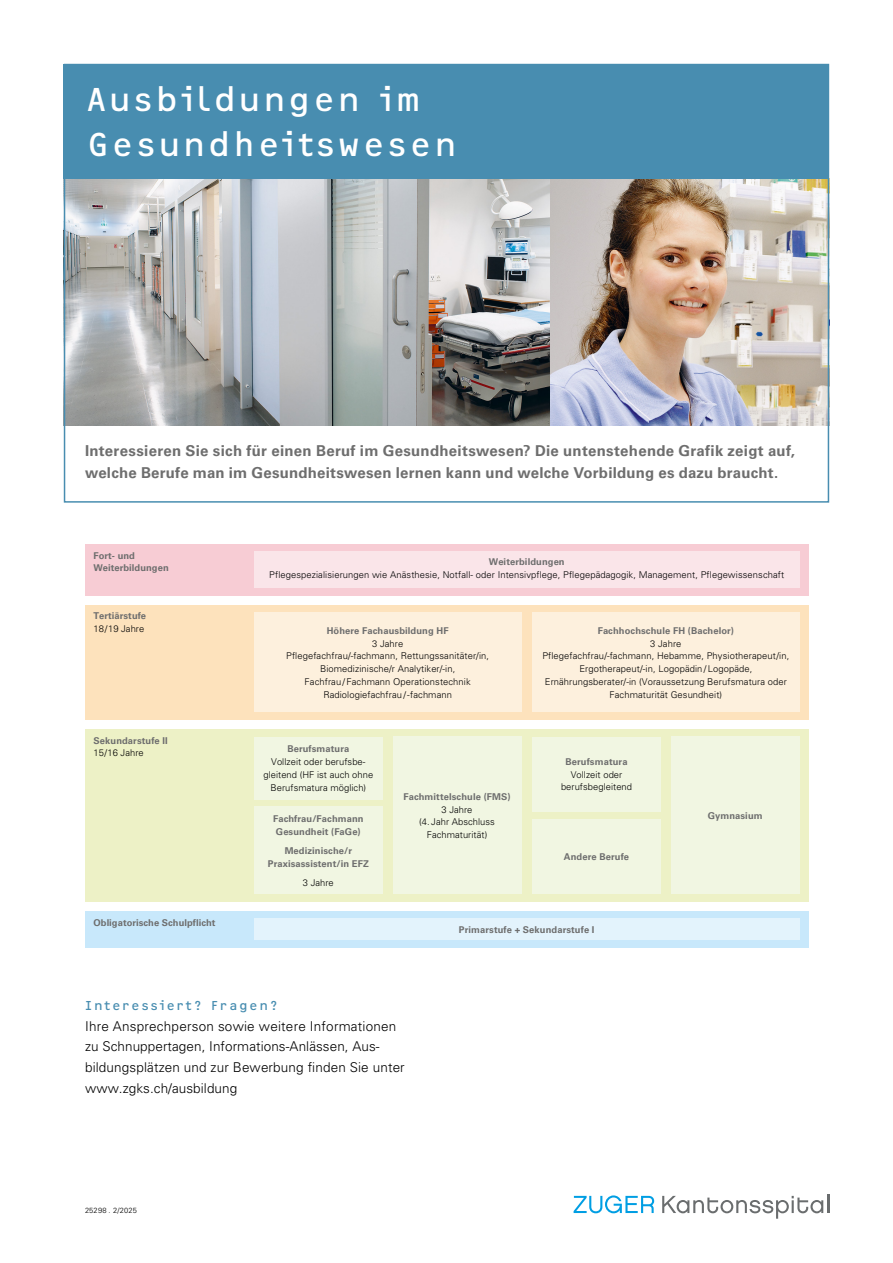
<style>
.page{position:relative;width:893px;height:1263px;background:#fff}
.page>*{position:absolute;margin:0;border:0;box-sizing:border-box;transform-origin:0 0}
.t1{font:34.5px/45px "Vision";letter-spacing:-.02em;color:#fff}
.t2{font:700 15px/22.5px "Univers";letter-spacing:.015em;color:#6e6e6e}
.t3{font:300 13.5px/20.9px "Univers";letter-spacing:.01em;color:#000}
.t4{font:13.5px "Vision";letter-spacing:.01em;color:#488db0}
.t5{font:300 9.45px/12.8px "Univers";letter-spacing:.01em;color:#000;text-align:center}
.t6{font:700 9.45px/12.8px "Univers";letter-spacing:.01em;color:#6e6e6e;text-align:center}
.t7{font:300 7.5px "Univers";letter-spacing:.02em;color:#000}
</style>
<div class="page">
<svg style="left:574px;top:1195px;width:80px;height:18px"></svg>
<svg style="left:662px;top:1194px;width:167px;height:25px"></svg>
<img style="left:67px;top:179px;width:759px;height:246px">
<div style="left:64px;top:64px;width:765px;height:115px;background:#488db0"></div>
<div style="left:64px;top:64px;width:765px;height:439px;border:2px solid #488db0"></div>
<div style="left:85px;top:729px;width:723px;height:172px;background:#edf1c6"></div>
<div style="left:85px;top:911px;width:723px;height:36px;background:#c8e8fb"></div>
<div style="left:254px;top:807px;width:129px;height:87px;background:#f1f6e2"></div>
<div style="left:532px;top:819px;width:129px;height:75px;background:#f1f6e2"></div>
<div style="left:85px;top:605px;width:723px;height:115px;background:#fde2bc"></div>
<div style="left:254px;top:612px;width:267px;height:100px;background:#fdf0dd"></div>
<div style="left:532px;top:612px;width:268px;height:100px;background:#fdf0dd"></div>
<div style="left:393px;top:737px;width:128px;height:157px;background:#f1f6e2"></div>
<div style="left:671px;top:737px;width:129px;height:157px;background:#f1f6e2"></div>
<div style="left:85px;top:544px;width:723px;height:51px;background:#f7ccd4"></div>
<div style="left:254px;top:552px;width:546px;height:36px;background:#fae5e9"></div>
<div style="left:254px;top:918px;width:546px;height:22px;background:#e3f3fc"></div>
<div style="left:254px;top:737px;width:129px;height:62px;background:#f1f6e2"></div>
<div style="left:532px;top:737px;width:129px;height:75px;background:#f1f6e2"></div>
<h1 class="t1" style="left:85px;top:76px;width:375px">Ausbildungen im<br>Gesundheitswesen</h1>
<h2 class="t2" style="left:85px;top:439px;width:711px">Interessieren Sie sich für einen Beruf im Gesundheitswesen? Die untenstehende Grafik zeigt auf, welche Berufe man im Gesundheitswesen lernen kann und welche Vorbildung es dazu braucht.</h2>
<p class="t6" style="left:94px;top:549px;width:77px;text-align:left">Fort- und<br>Weiterbildungen</p>
<p class="t6" style="left:94px;top:610px;width:54px">Tertiärstufe</p>
<p class="t5" style="left:94px;top:622px;width:52px">18/19 Jahre</p>
<p class="t6" style="left:94px;top:734px;width:76px">Sekundarstufe II</p>
<p class="t5" style="left:94px;top:747px;width:52px">15/16 Jahre</p>
<p class="t6" style="left:94px;top:916px;width:124px">Obligatorische Schulpflicht</p>
<p class="t6" style="left:489px;top:555px;width:77px">Weiterbildungen</p>
<p class="t5" style="left:269px;top:568px;width:516px">Pflegespezialisierungen wie Anästhesie, Notfall- oder Intensivpflege, Pflegepädagogik, Management, Pflegewissenschaft</p>
<p class="t6" style="left:327px;top:624px;width:123px">Höhere Fachausbildung HF</p>
<p class="t5" style="left:286px;top:637px;width:204px">3 Jahre<br>Pflegefachfrau/-fachmann, Rettungssanitäter/in, Biomedizinische/r Analytiker/-in,<br>Fachfrau / Fachmann Operationstechnik Radiologiefachfrau/ -fachmann</p>
<p class="t6" style="left:598px;top:624px;width:138px">Fachhochschule FH (Bachelor)</p>
<p class="t5" style="left:542px;top:637px;width:248px">3 Jahre<br>Pflegefachfrau/-fachmann, Hebamme, Physiotherapeut/in, Ergotherapeut/-in, Logopädin / Logopäde, Ernährungsberater/-in (Voraussetzung Berufsmatura oder Fachmaturität Gesundheit)</p>
<p class="t6" style="left:287px;top:743px;width:63px">Berufsmatura</p>
<p class="t5" style="left:263px;top:755px;width:111px">Vollzeit oder berufsbe&shy;gleitend (HF ist auch ohne<br>Berufsmatura möglich)</p>
<p class="t6" style="left:565px;top:755px;width:63px">Berufsmatura</p>
<p class="t5" style="left:561px;top:768px;width:73px">Vollzeit oder berufsbegleitend</p>
<p class="t6" style="left:403px;top:790px;width:109px">Fachmittelschule (FMS)</p>
<p class="t5" style="left:419px;top:803px;width:77px">3 Jahre<br>(4. Jahr Abschluss<br>Fachmaturität)</p>
<p class="t6" style="left:708px;top:809px;width:56px">Gymnasium</p>
<p class="t6" style="left:273px;top:812px;width:92px">Fachfrau/Fachmann<br>Gesundheit (FaGe)</p>
<p class="t6" style="left:268px;top:844px;width:102px">Medizinische/r<br>Praxisassistent/in EFZ</p>
<p class="t5" style="left:303px;top:876px;width:32px">3 Jahre</p>
<p class="t6" style="left:564px;top:850px;width:67px">Andere Berufe</p>
<p class="t6" style="left:459px;top:923px;width:137px">Primarstufe + Sekundarstufe I</p>
<h3 class="t4" style="left:84px;top:997px;width:195px">Interessiert? Fragen?</h3>
<h3 class="t3" style="left:85px;top:1015px;width:321px">Ihre Ansprechperson sowie weitere Informationen zu Schnuppertagen, Informations-Anlässen, Aus&shy;bildungsplätzen und zur Bewerbung finden Sie unter www.zgks.ch/ausbildung</h3>
<p class="t7" style="left:85px;top:1205px;width:54px">25298 . 2/2025</p>
</div>
